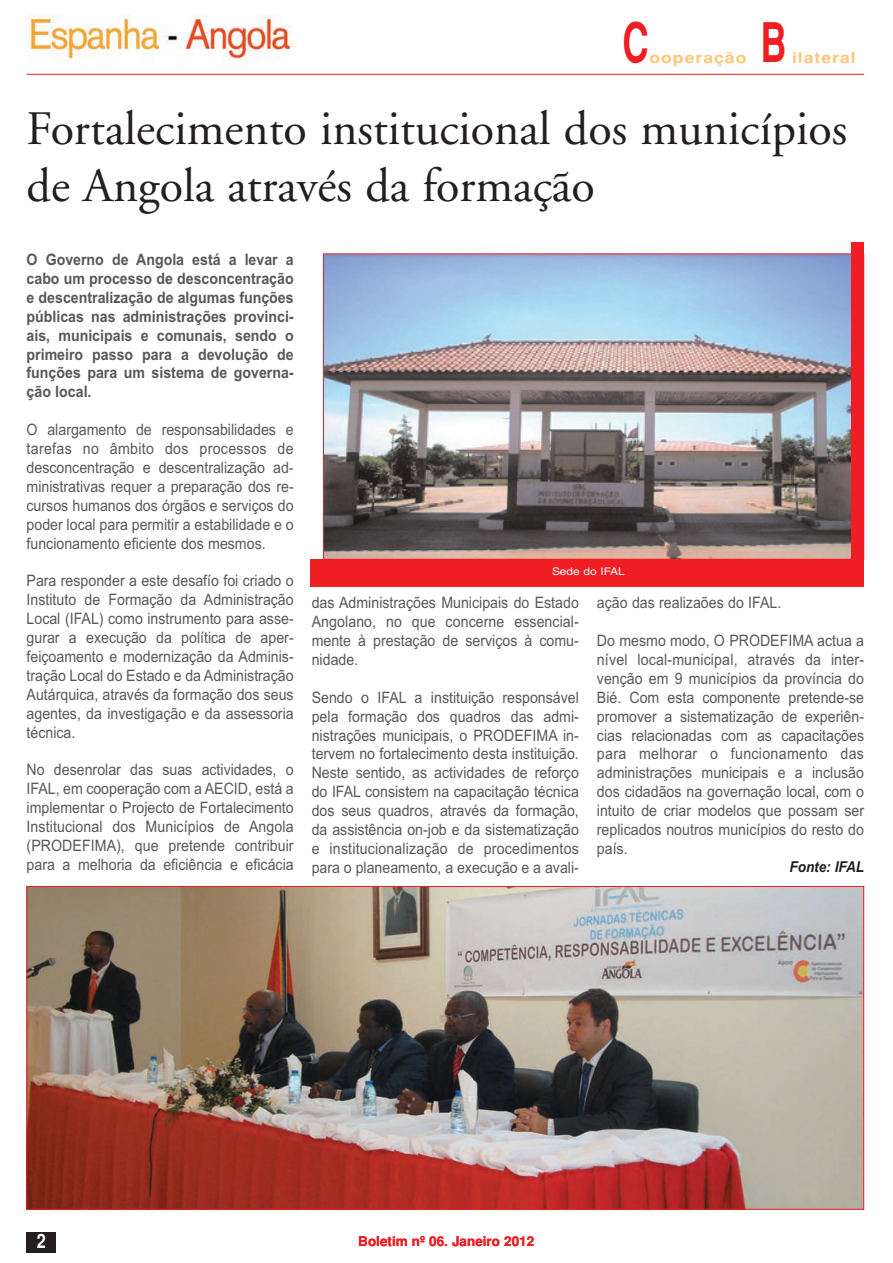
<style>
.page{position:relative;width:893px;height:1263px;background:#fff}
.page>*{position:absolute;margin:0;border:0;box-sizing:border-box;transform-origin:0 0}
.t1{font:700 54.6px "Helvetica";color:#ee1e24;scale:.66 1}
.t2{font:48px/57.6px "Adobe Garamond";color:#231f20}
.t3{font:700 19.8px "Helvetica";color:#fff;scale:.83 1}
.t4{font:15.75px/18.9px "Arial";color:#57585a;text-align:justify;scale:.9 1}
.t5{font:700 15.75px/18.9px "Arial";color:#57585a;text-align:justify;scale:.9 1}
.t6{font:700 15px "Helvetica";letter-spacing:.055em;color:#fdc67b;scale:1.18 1}
.t7{font:italic 700 15px "Arial";color:#231f20;scale:.9 1}
.t8{font:700 13.5px "Helvetica";color:#ee1e24}
.t9{font:10.5px "Helvetica";color:#fff;scale:1.13 1}
</style>
<div class="page">
<hr style="left:27px;top:74px;width:837px;height:1px;background:#ee1e24">
<img style="left:27px;top:14px;width:265px;height:46px">
<div style="left:27px;top:1232px;width:29px;height:21px;background:#231f20"></div>
<img style="left:325px;top:255px;width:526px;height:303px">
<img style="left:29px;top:888px;width:833px;height:320px">
<div style="left:310px;top:559px;width:554px;height:27px;background:#ee1e24"></div>
<div style="left:851px;top:243px;width:13px;height:342px;background:#ee1e24"></div>
<h1 class="t1" style="left:622px;top:23px;width:41px">C</h1>
<p class="t6" style="left:649px;top:52px;width:84px">ooperação</p>
<h1 class="t1" style="left:761px;top:23px;width:41px">B</h1>
<p class="t6" style="left:792px;top:52px;width:56px">ilateral</p>
<h2 class="t2" style="left:27px;top:104px;width:822px">Fortalecimento institucional dos municípios de Angola através da formação</h2>
<p class="t5" style="left:27px;top:252px;width:298px">O Governo de Angola está a levar a cabo um processo de desconcentração e descentralização de algumas funções públicas nas administrações provinci&shy;ais, municipais e comunais, sendo o primeiro passo para a devolução de funções para um sistema de governa&shy;ção local.</p>
<p class="t4" style="left:27px;top:422px;width:298px">O alargamento de responsabilidades e tarefas no âmbito dos processos de desconcentração e descentralização ad&shy;ministrativas requer a preparação dos re&shy;cursos humanos dos órgãos e serviços do poder local para permitir a estabilidade e o funcionamento eficiente dos mesmos.</p>
<p class="t4" style="left:27px;top:573px;width:298px">Para responder a este desafío foi criado o Instituto de Formação da Administração Local (IFAL) como instrumento para asse&shy;gurar a execução da política de aper&shy;feiçoamento e modernização da Adminis&shy;tração Local do Estado e da Administração Autárquica, através da formação dos seus agentes, da investigação e da assessoria técnica.</p>
<p class="t4" style="left:27px;top:762px;width:298px">No desenrolar das suas actividades, o IFAL, em cooperação com a AECID, está a implementar o Projecto de Fortalecimento Institucional dos Municípios de Angola (PRODEFIMA), que pretende contribuir para a melhoria da eficiência e eficácia</p>
<p class="t9" style="left:552px;top:567px;width:66px">Sede do IFAL</p>
<p class="t4" style="left:312px;top:595px;width:298px">das Administrações Municipais do Estado Angolano, no que concerne essencial&shy;mente à prestação de serviços à comu&shy;nidade.</p>
<p class="t4" style="left:312px;top:689px;width:298px">Sendo o IFAL a instituição responsável pela formação dos quadros das admi&shy;nistrações municipais, o PRODEFIMA in&shy;tervem no fortalecimento desta instituição.<br>Neste sentido, as actividades de reforço do IFAL consistem na capacitação técnica dos seus quadros, através da formação, da assistência on-job e da sistematização e institucionalização de procedimentos para o planeamento, a execução e a avali-</p>
<p class="t4" style="left:597px;top:595px;width:206px">ação das realizaões do IFAL.</p>
<p class="t4" style="left:597px;top:632px;width:298px">Do mesmo modo, O PRODEFIMA actua a nível local-municipal, através da inter&shy;venção em 9 municípios da província do Bié. Com esta componente pretende-se promover a sistematização de experiên&shy;cias relacionadas com as capacitações para melhorar o funcionamento das administrações municipais e a inclusão dos cidadãos na governação local, com o intuito de criar modelos que possam ser replicados noutros municípios do resto do país.</p>
<p class="t7" style="left:789px;top:861px;width:84px">Fonte: IFAL</p>
<p class="t3" style="left:37px;top:1234px;width:12px">2</p>
<p class="t8" style="left:358px;top:1236px;width:177px">Boletim nº 06. Janeiro 2012</p>
</div>
